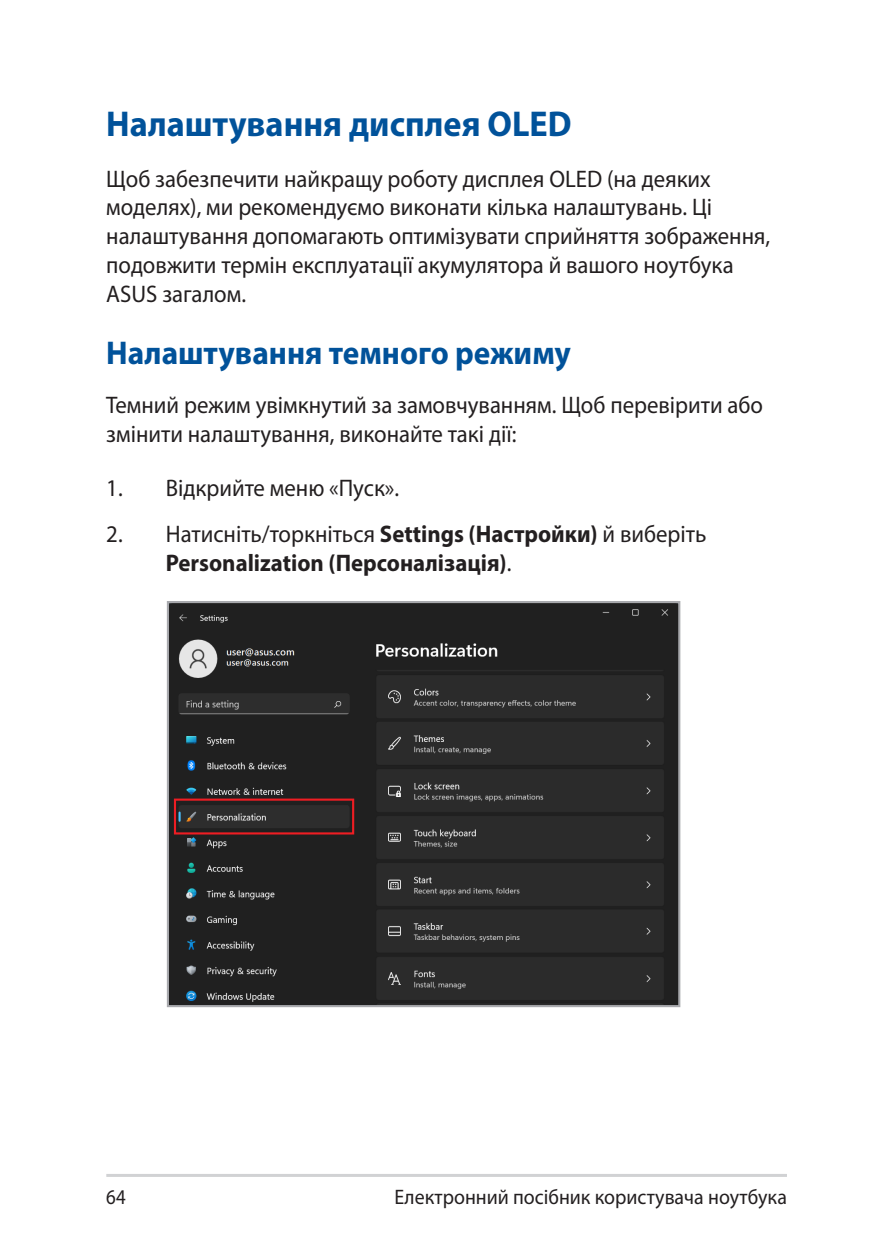
<style>
.page{position:relative;width:893px;height:1259px;background:#fff}
.page>*{position:absolute;margin:0;border:0;box-sizing:border-box;transform-origin:0 0}
.t1{font:700 36px "Myriad Pro";color:#01529a;scale:.95 1}
.t2{font:700 33px "Myriad Pro";color:#01529a;scale:.95 1}
.t3{font:24px/28.8px "Myriad Pro";color:#231f20;scale:.95 1}
.t4{font:700 24px/28.8px "Myriad Pro";color:#231f20;scale:.95 1}
.t5{font:21px "Myriad Pro";color:#231f20;scale:.95 1}
.t6{font:21px "Myriad Pro";color:#231f20;scale:.9 1}
.s1{font-weight:400}
</style>
<div class="page">
<hr style="left:106px;top:1174px;width:681px;height:3px;background:#d1d2d4">
<div style="left:170px;top:604px;width:507px;height:400px;background:#262626"></div>
<div style="left:167px;top:601px;width:513px;height:406px;border:2px solid #a8a9ad"></div>
<div style="left:174px;top:798px;width:180px;height:36px;border:2px solid #ee1d23"></div>
<h1 class="t1" style="left:106px;top:101px;width:491px">Налаштування дисплея OLED</h1>
<p class="t3" style="left:106px;top:164px;width:700px">Щоб забезпечити найкращу роботу дисплея OLED (на деяких моделях), ми рекомендуємо виконати кілька налаштувань. Ці налаштування допомагають оптимізувати сприйняття зображення, подовжити термін експлуатації акумулятора й вашого ноутбука ASUS загалом.</p>
<h2 class="t2" style="left:106px;top:331px;width:491px">Налаштування темного режиму</h2>
<p class="t3" style="left:106px;top:390px;width:693px">Темний режим увімкнутий за замовчуванням. Щоб перевірити або змінити налаштування, виконайте такі дії:</p>
<p class="t3" style="left:106px;top:473px;width:310px">1. Відкрийте меню «Пуск».</p>
<p class="t4" style="left:166px;top:518px;width:570px;text-indent:-60px"><span class="s1">2. Натисніть/торкніться</span> Settings (Настройки) <span class="s1">й виберіть<br></span>Personalization (Персоналізація)<span class="s1">.</span></p>
<p class="t6" style="left:106px;top:1184px;width:23px">64</p>
<p class="t5" style="left:394px;top:1184px;width:415px">Електронний посібник користувача ноутбука</p>
</div>
